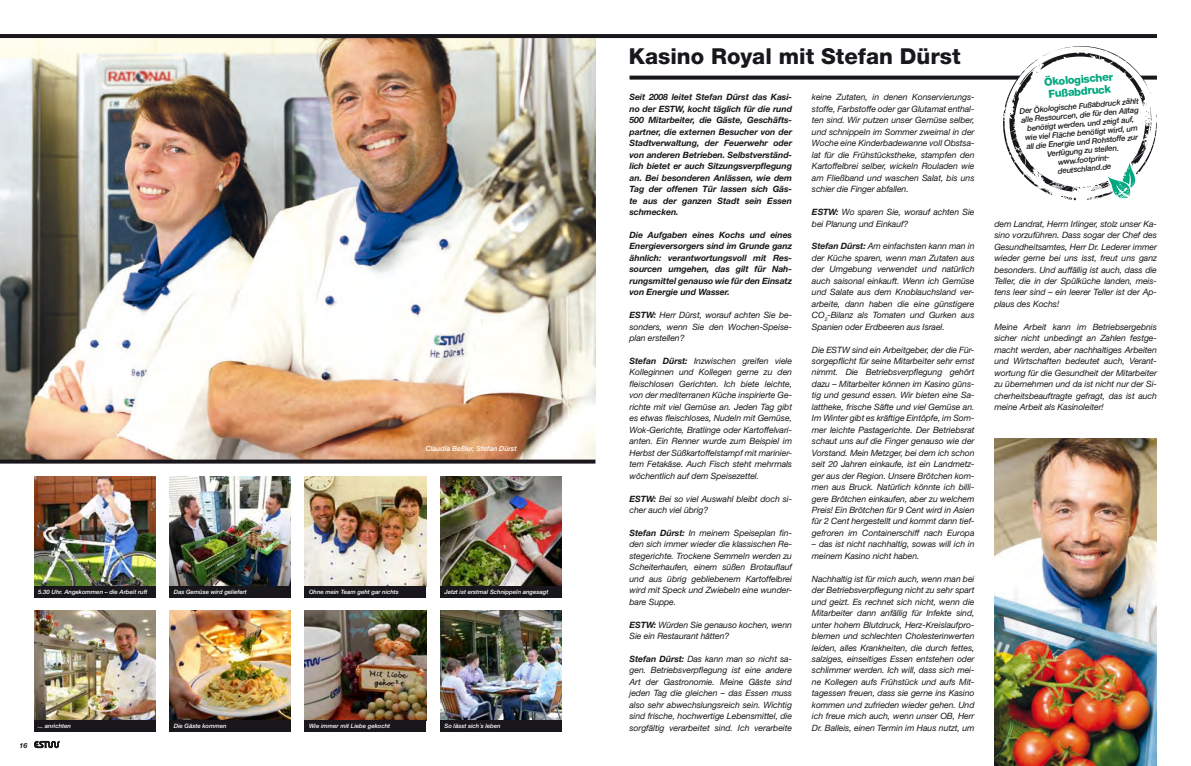
<style>
.page{position:relative;width:1191px;height:766px;background:#fff}
.page>*{position:absolute;margin:0;border:0;box-sizing:border-box;transform-origin:0 0}
.t1{font:800 22px "Helvetica Neue";color:#1a171c}
.t2{font:800 11px/12px "Helvetica Neue";color:#00a77f}
.t3{font:italic 8.7px/11.5px "Helvetica Neue";letter-spacing:-.01em;color:#1a171c;text-align:justify}
.t4{font:italic 700 8.7px/11.4px "Helvetica Neue";letter-spacing:-.01em;color:#1a171c;text-align:justify}
.t5{font:italic 500 7.8px/9px "Helvetica Neue";color:#1a171c;text-align:center}
.t6{font:italic 500 7px "Helvetica Neue";color:#fff}
.t7{font:italic 700 7px "Helvetica Neue";color:#1a171c}
.t8{font:italic 500 6px "Helvetica Neue";color:#fff}
.s1{font-weight:700}
</style>
<div class="page">
<img style="left:0;top:38px;width:595px;height:421px">
<hr style="left:0;top:34px;width:1157px;height:4px;background:#1a171c">
<svg style="left:629px;top:76px;width:373px;height:4px"></svg>
<img style="left:34px;top:476px;width:121px;height:109px">
<div style="left:34px;top:585px;width:121px;height:12px;background:#1a171c"></div>
<svg style="left:34px;top:740px;width:26px;height:8px"></svg>
<svg style="left:0;top:459px;width:595px;height:4px;background:#342c2c"></svg>
<img style="left:994px;top:438px;width:163px;height:327px">
<svg style="left:1002px;top:46px;width:155px;height:154px"></svg>
<img style="left:169px;top:476px;width:122px;height:109px">
<div style="left:169px;top:585px;width:122px;height:12px;background:#1a171c"></div>
<img style="left:305px;top:476px;width:121px;height:109px">
<div style="left:305px;top:585px;width:121px;height:12px;background:#1a171c"></div>
<img style="left:440px;top:476px;width:121px;height:109px">
<div style="left:440px;top:585px;width:121px;height:12px;background:#1a171c"></div>
<img style="left:34px;top:610px;width:121px;height:109px">
<div style="left:34px;top:719px;width:121px;height:12px;background:#1a171c"></div>
<img style="left:169px;top:610px;width:122px;height:109px">
<div style="left:169px;top:719px;width:122px;height:12px;background:#1a171c"></div>
<img style="left:305px;top:610px;width:121px;height:109px">
<div style="left:305px;top:719px;width:121px;height:12px;background:#1a171c"></div>
<img style="left:440px;top:610px;width:121px;height:109px">
<div style="left:440px;top:719px;width:121px;height:12px;background:#1a171c"></div>
<p class="t6" style="left:426px;top:444px;width:93px">Claudia Beßler, Stefan Dürst</p>
<p class="t8" style="left:38px;top:587px;width:111px">5.30 Uhr. Angekommen – die Arbeit ruft</p>
<p class="t8" style="left:174px;top:588px;width:75px">Das Gemüse wird geliefert</p>
<p class="t8" style="left:309px;top:588px;width:91px">Ohne mein Team geht gar nichts</p>
<p class="t8" style="left:444px;top:588px;width:105px">Jetzt ist erstmal Schnippeln angesagt</p>
<p class="t7" style="left:19px;top:741px;width:9px">16</p>
<p class="t8" style="left:38px;top:721px;width:34px">... anrichten</p>
<p class="t8" style="left:174px;top:722px;width:54px">Die Gäste kommen</p>
<p class="t8" style="left:309px;top:722px;width:83px">Wie immer mit Liebe gekocht</p>
<p class="t8" style="left:444px;top:722px;width:58px">So lässt sich´s leben</p>
<h1 class="t1" style="left:629px;top:43px;width:333px">Kasino Royal mit Stefan Dürst</h1>
<p class="t4" style="left:629px;top:91px;width:164px">Seit 2008 leitet Stefan Dürst das Kasi&shy;no der ESTW, kocht täglich für die rund 500 Mitarbeiter, die Gäste, Geschäfts&shy;partner, die externen Besucher von der Stadtverwaltung, der Feuerwehr oder von anderen Betrieben. Selbstverständ&shy;lich bietet er auch Sitzungsverpflegung an. Bei besonderen Anlässen, wie dem Tag der offenen Tür lassen sich Gäs&shy;te aus der ganzen Stadt sein Essen schmecken.</p>
<p class="t4" style="left:629px;top:229px;width:164px">Die Aufgaben eines Kochs und eines Energieversorgers sind im Grunde ganz ähnlich: verantwortungsvoll mit Res&shy;sourcen umgehen, das gilt für Nah&shy;rungsmittel genauso wie für den Einsatz von Energie und Wasser.</p>
<p class="t3" style="left:629px;top:309px;width:164px"><span class="s1">ESTW:</span> Herr Dürst, worauf achten Sie be&shy;sonders, wenn Sie den Wochen-Speise&shy;plan erstellen?</p>
<p class="t3" style="left:629px;top:355px;width:164px"><span class="s1">Stefan Dürst:</span> Inzwischen greifen viele Kolleginnen und Kollegen gerne zu den fleischlosen Gerichten. Ich biete leichte, von der mediterranen Küche inspirierte Ge&shy;richte mit viel Gemüse an. Jeden Tag gibt es etwas fleischloses, Nudeln mit Gemüse, Wok-Gerichte, Bratlinge oder Kartoffelvari&shy;anten. Ein Renner wurde zum Beispiel im Herbst der Süßkartoffelstampf mit marinier&shy;tem Fetakäse. Auch Fisch steht mehrmals wöchentlich auf dem Speisezettel.</p>
<p class="t3" style="left:629px;top:492px;width:164px"><span class="s1">ESTW:</span> Bei so viel Auswahl bleibt doch si&shy;cher auch viel übrig?</p>
<p class="t3" style="left:629px;top:527px;width:164px"><span class="s1">Stefan Dürst:</span> In meinem Speiseplan fin&shy;den sich immer wieder die klassischen Re&shy;stegerichte. Trockene Semmeln werden zu Scheiterhaufen, einem süßen Brotauflauf und aus übrig gebliebenem Kartoffelbrei wird mit Speck und Zwiebeln eine wunder&shy;bare Suppe.</p>
<p class="t3" style="left:629px;top:618px;width:164px"><span class="s1">ESTW:</span> Würden Sie genauso kochen, wenn<br>Sie ein Restaurant hätten?</p>
<p class="t3" style="left:629px;top:652px;width:164px"><span class="s1">Stefan Dürst:</span> Das kann man so nicht sa&shy;gen. Betriebsverpflegung ist eine andere Art der Gastronomie. Meine Gäste sind jeden Tag die gleichen – das Essen muss also sehr abwechslungsreich sein. Wichtig sind frische, hochwertige Lebensmittel, die sorgfältig verarbeitet sind. Ich verarbeite</p>
<p class="t3" style="left:812px;top:91px;width:164px">keine Zutaten, in denen Konservierungs&shy;stoffe, Farbstoffe oder gar Glutamat enthal&shy;ten sind. Wir putzen unser Gemüse selber, und schnippeln im Sommer zweimal in der Woche eine Kinderbadewanne voll Obstsa&shy;lat für die Frühstückstheke, stampfen den Kartoffelbrei selber, wickeln Rouladen wie am Fließband und waschen Salat, bis uns schier die Finger abfallen.</p>
<p class="t3" style="left:812px;top:206px;width:164px"><span class="s1">ESTW:</span> Wo sparen Sie, worauf achten Sie bei Planung und Einkauf?</p>
<p class="t3" style="left:812px;top:240px;width:164px"><span class="s1">Stefan Dürst:</span> Am einfachsten kann man in der Küche sparen, wenn man Zutaten aus der Umgebung verwendet und natürlich auch saisonal einkauft. Wenn ich Gemüse und Salate aus dem Knoblauchsland ver&shy;arbeite, dann haben die eine günstigere CO<sub>2</sub>-Bilanz als Tomaten und Gurken aus Spanien oder Erdbeeren aus Israel.</p>
<p class="t3" style="left:812px;top:343px;width:164px">Die ESTW sind ein Arbeitgeber, der die Für&shy;sorgepflicht für seine Mitarbeiter sehr ernst nimmt. Die Betriebsverpflegung gehört dazu – Mitarbeiter können im Kasino güns&shy;tig und gesund essen. Wir bieten eine Sa&shy;lattheke, frische Säfte und viel Gemüse an.<br>Im Winter gibt es kräftige Eintöpfe, im Som&shy;mer leichte Pastagerichte. Der Betriebsrat schaut uns auf die Finger genauso wie der Vorstand. Mein Metzger, bei dem ich schon seit 20 Jahren einkaufe, ist ein Landmetz&shy;ger aus der Region. Unsere Brötchen kom&shy;men aus Bruck. Natürlich könnte ich billi&shy;gere Brötchen einkaufen, aber zu welchem Preis! Ein Brötchen für 9 Cent wird in Asien für 2 Cent hergestellt und kommt dann tief&shy;gefroren im Containerschiff nach Europa</p>
<p class="t3" style="left:812px;top:538px;width:164px">– das ist nicht nachhaltig, sowas will ich in meinem Kasino nicht haben.</p>
<p class="t3" style="left:812px;top:572px;width:164px">Nachhaltig ist für mich auch, wenn man bei der Betriebsverpflegung nicht zu sehr spart und geizt. Es rechnet sich nicht, wenn die Mitarbeiter dann anfällig für Infekte sind, unter hohem Blutdruck, Herz-Kreislaufpro&shy;blemen und schlechten Cholesterinwerten leiden, alles Krankheiten, die durch fettes, salziges, einseitiges Essen entstehen oder schlimmer werden. Ich will, dass sich mei&shy;ne Kollegen aufs Frühstück und aufs Mit&shy;tagessen freuen, dass sie gerne ins Kasino kommen und zufrieden wieder gehen. Und ich freue mich auch, wenn unser OB, Herr Dr. Balleis, einen Termin im Haus nutzt, um</p>
<p class="t2" style="left:1043px;top:76px;width:71px;rotate:-5deg">Ökologischer<br>Fußabdruck</p>
<p class="t5" style="left:1019px;top:106px;width:121px;rotate:-5deg">Der Ökologische Fußabdruck zählt alle Ressourcen, die für den Alltag benötigt werden, und zeigt auf, wie viel Fläche benötigt wird, um all die Energie und Rohstoffe zur<br>Verfügung zu stellen. www.footprint-<br>deutschland.de</p>
<p class="t3" style="left:994px;top:218px;width:164px">dem Landrat, Herrn Irlinger, stolz unser Ka&shy;sino vorzuführen. Dass sogar der Chef des Gesundheitsamtes, Herr Dr. Lederer immer wieder gerne bei uns isst, freut uns ganz besonders. Und auffällig ist auch, dass die Teller, die in der Spülküche landen, meis&shy;tens leer sind – ein leerer Teller ist der Ap&shy;plaus des Kochs!</p>
<p class="t3" style="left:994px;top:321px;width:164px">Meine Arbeit kann im Betriebsergebnis sicher nicht unbedingt an Zahlen festge&shy;macht werden, aber nachhaltiges Arbeiten und Wirtschaften bedeutet auch, Verant&shy;wortung für die Gesundheit der Mitarbeiter zu übernehmen und da ist nicht nur der Si&shy;cherheitsbeauftragte gefragt, das ist auch meine Arbeit als Kasinoleiter!</p>
</div>
